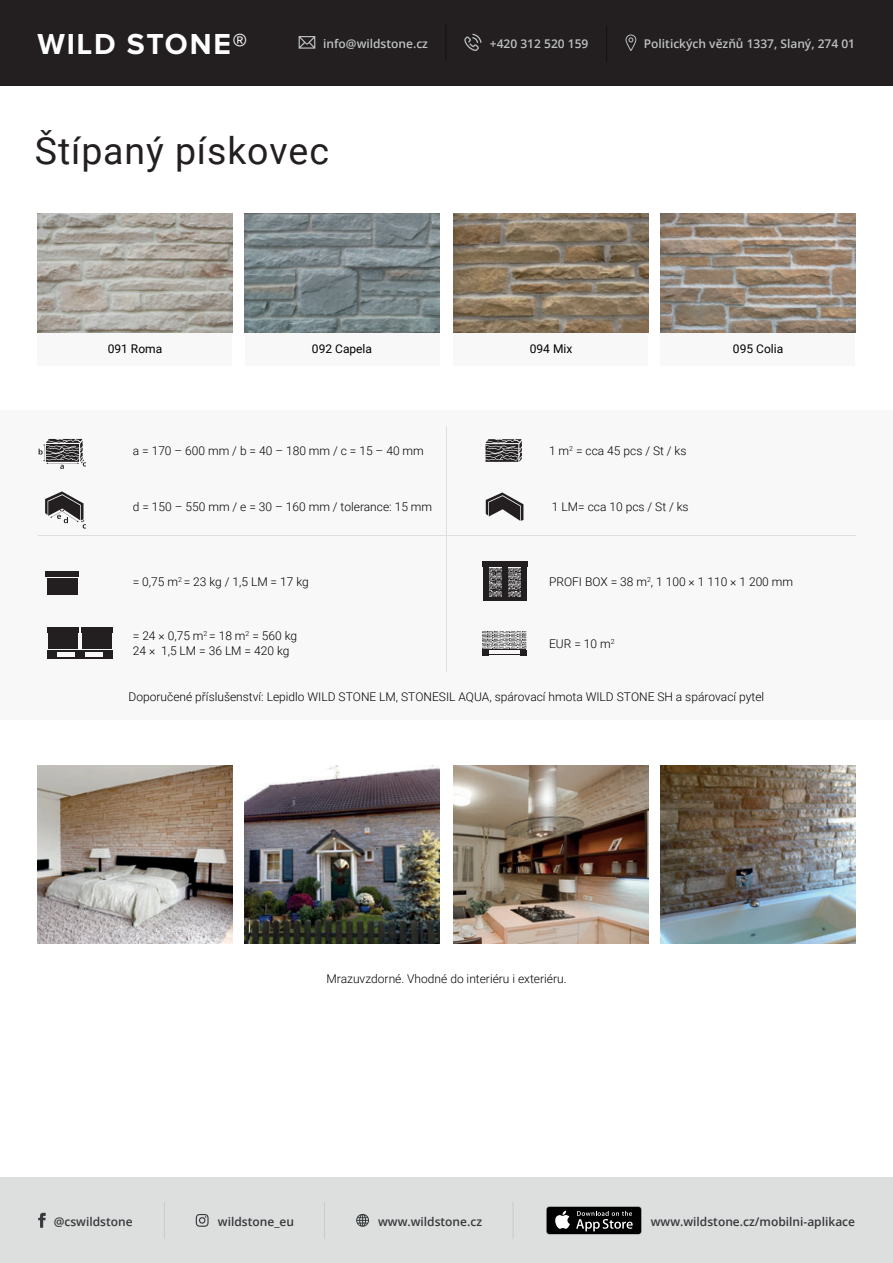
<style>
.page{position:relative;width:893px;height:1263px;background:#fff}
.page>*{position:absolute;margin:0;border:0;box-sizing:border-box;transform-origin:0 0}
.t1{font:37.5px "Roboto";letter-spacing:.025em;color:#231f20}
.t2{font:700 30px "Proxima Nova";letter-spacing:.06em;color:#fff}
.t3{font:300 12px/14.4px "Roboto";color:#000001}
.t4{font:600 12px "Open Sans";color:#363a3c}
.t5{font:600 12px "Open Sans";color:#bec1c2}
.t6{font:12px "Roboto";color:#000001}
</style>
<div class="page">
<div style="left:0;top:411px;width:893px;height:309px;background:#f7f8f7"></div>
<div style="left:0;top:0;width:893px;height:85px;background:#231f20"></div>
<svg style="left:464px;top:34px;width:18px;height:17px"></svg>
<svg style="left:299px;top:36px;width:16px;height:13px"></svg>
<svg style="left:625px;top:34px;width:11px;height:17px"></svg>
<hr style="left:446px;top:24px;width:1px;height:37px;background:#0f1216">
<hr style="left:606px;top:25px;width:1px;height:37px;background:#0f1216">
<div style="left:38px;top:332px;width:194px;height:34px;background:#f7f8f7"></div>
<div style="left:245px;top:332px;width:194px;height:34px;background:#f7f8f7"></div>
<div style="left:454px;top:332px;width:194px;height:34px;background:#f7f8f7"></div>
<svg style="left:485px;top:439px;width:37px;height:23px"></svg>
<svg style="left:486px;top:492px;width:37px;height:29px"></svg>
<div style="left:48px;top:634px;width:30px;height:15px;background:#231f20"></div>
<div style="left:82px;top:634px;width:29px;height:15px;background:#231f20"></div>
<div style="left:47px;top:627px;width:32px;height:6px;background:#231f20"></div>
<hr style="left:47px;top:650px;width:66px;height:2px;background:#231f20">
<div style="left:47px;top:651px;width:9px;height:8px;background:#231f20"></div>
<div style="left:104px;top:651px;width:9px;height:8px;background:#231f20"></div>
<div style="left:75px;top:651px;width:10px;height:8px;background:#231f20"></div>
<hr style="left:47px;top:658px;width:66px;height:1px;background:#231f20">
<div style="left:81px;top:627px;width:32px;height:6px;background:#231f20"></div>
<svg style="left:39px;top:439px;width:47px;height:30px"></svg>
<svg style="left:45px;top:491px;width:41px;height:38px"></svg>
<div style="left:47px;top:578px;width:30px;height:16px;background:#231f20"></div>
<div style="left:46px;top:571px;width:33px;height:6px;background:#231f20"></div>
<div style="left:482px;top:562px;width:45px;height:5px;background:#231f20"></div>
<hr style="left:484px;top:597px;width:41px;height:1px;background:#231f20">
<hr style="left:484px;top:599px;width:41px;height:2px;background:#231f20">
<div style="left:483px;top:568px;width:5px;height:33px;background:#231f20"></div>
<div style="left:521px;top:568px;width:5px;height:33px;background:#231f20"></div>
<div style="left:502px;top:568px;width:5px;height:33px;background:#231f20"></div>
<svg style="left:488px;top:568px;width:33px;height:29px"></svg>
<svg style="left:482px;top:631px;width:44px;height:24px"></svg>
<hr style="left:38px;top:535px;width:817px;height:1px;background:#dddedd">
<hr style="left:446px;top:426px;width:1px;height:246px;background:#dddedd">
<div style="left:0;top:1178px;width:893px;height:85px;background:#dddede"></div>
<hr style="left:164px;top:1202px;width:1px;height:37px;background:#0f1216">
<hr style="left:324px;top:1202px;width:1px;height:37px;background:#0f1216">
<hr style="left:513px;top:1202px;width:1px;height:37px;background:#0f1216">
<svg style="left:38px;top:1213px;width:8px;height:15px"></svg>
<svg style="left:196px;top:1214px;width:13px;height:13px"></svg>
<svg style="left:356px;top:1214px;width:13px;height:13px"></svg>
<div style="left:546px;top:1206px;width:96px;height:28px;background:#838687;border-radius:3px"></div>
<div style="left:547px;top:1207px;width:94px;height:27px;background:#000001;border-radius:3px"></div>
<svg style="left:555px;top:1211px;width:15px;height:18px"></svg>
<svg style="left:576px;top:1211px;width:57px;height:20px"></svg>
<div style="left:661px;top:332px;width:194px;height:34px;background:#f7f8f7"></div>
<img style="left:38px;top:213px;width:194px;height:119px">
<img style="left:245px;top:213px;width:194px;height:119px">
<img style="left:454px;top:213px;width:194px;height:119px">
<img style="left:661px;top:213px;width:194px;height:119px">
<img style="left:38px;top:766px;width:194px;height:178px">
<img style="left:245px;top:766px;width:195px;height:178px">
<img style="left:454px;top:766px;width:194px;height:178px">
<img style="left:661px;top:766px;width:195px;height:178px">
<h2 class="t2" style="left:38px;top:31px;width:211px">WILD STONE®</h2>
<p class="t5" style="left:323px;top:38px;width:106px">info@wildstone.cz</p>
<p class="t5" style="left:490px;top:38px;width:100px">+420 312 520 159</p>
<p class="t5" style="left:644px;top:38px;width:213px">Politických vězňů 1337, Slaný, 274 01</p>
<h1 class="t1" style="left:35px;top:135px;width:296px">Štípaný pískovec</h1>
<p class="t6" style="left:108px;top:344px;width:56px">091 Roma</p>
<p class="t6" style="left:312px;top:344px;width:62px">092 Capela</p>
<p class="t6" style="left:530px;top:344px;width:44px">094 Mix</p>
<p class="t6" style="left:733px;top:344px;width:52px">095 Colia</p>
<p class="t3" style="left:133px;top:445px;width:293px">a = 170 – 600 mm / b = 40 – 180 mm / c = 15 – 40 mm</p>
<p class="t3" style="left:549px;top:445px;width:139px">1 m<sup>2</sup> = cca 45 pcs / St / ks</p>
<p class="t3" style="left:133px;top:501px;width:301px">d = 150 – 550 mm / e = 30 – 160 mm / tolerance: 15 mm</p>
<p class="t3" style="left:552px;top:501px;width:138px">1 LM= cca 10 pcs / St / ks</p>
<p class="t3" style="left:133px;top:575px;width:178px">= 0,75 m<sup>2</sup> = 23 kg / 1,5 LM = 17 kg</p>
<p class="t3" style="left:549px;top:575px;width:246px">PROFI BOX = 38 m<sup>2</sup>, 1 100 × 1 110 × 1 200 mm</p>
<p class="t3" style="left:133px;top:630px;width:166px">= 24 × 0,75 m<sup>2</sup> = 18 m<sup>2</sup> = 560 kg<br>24 × 1,5 LM = 36 LM = 420 kg</p>
<p class="t3" style="left:549px;top:637px;width:67px">EUR = 10 m<sup>2</sup></p>
<p class="t3" style="left:129px;top:689px;width:637px">Doporučené příslušenství: Lepidlo WILD STONE LM, STONESIL AQUA, spárovací hmota WILD STONE SH a spárovací pytel</p>
<p class="t3" style="left:326px;top:972px;width:242px">Mrazuvzdorné. Vhodné do interiéru i exteriéru.</p>
<p class="t4" style="left:54px;top:1216px;width:80px">@cswildstone</p>
<p class="t4" style="left:218px;top:1216px;width:78px">wildstone_eu</p>
<p class="t4" style="left:378px;top:1216px;width:106px">www.wildstone.cz</p>
<p class="t4" style="left:651px;top:1216px;width:206px">www.wildstone.cz/mobilni-aplikace</p>
</div>
